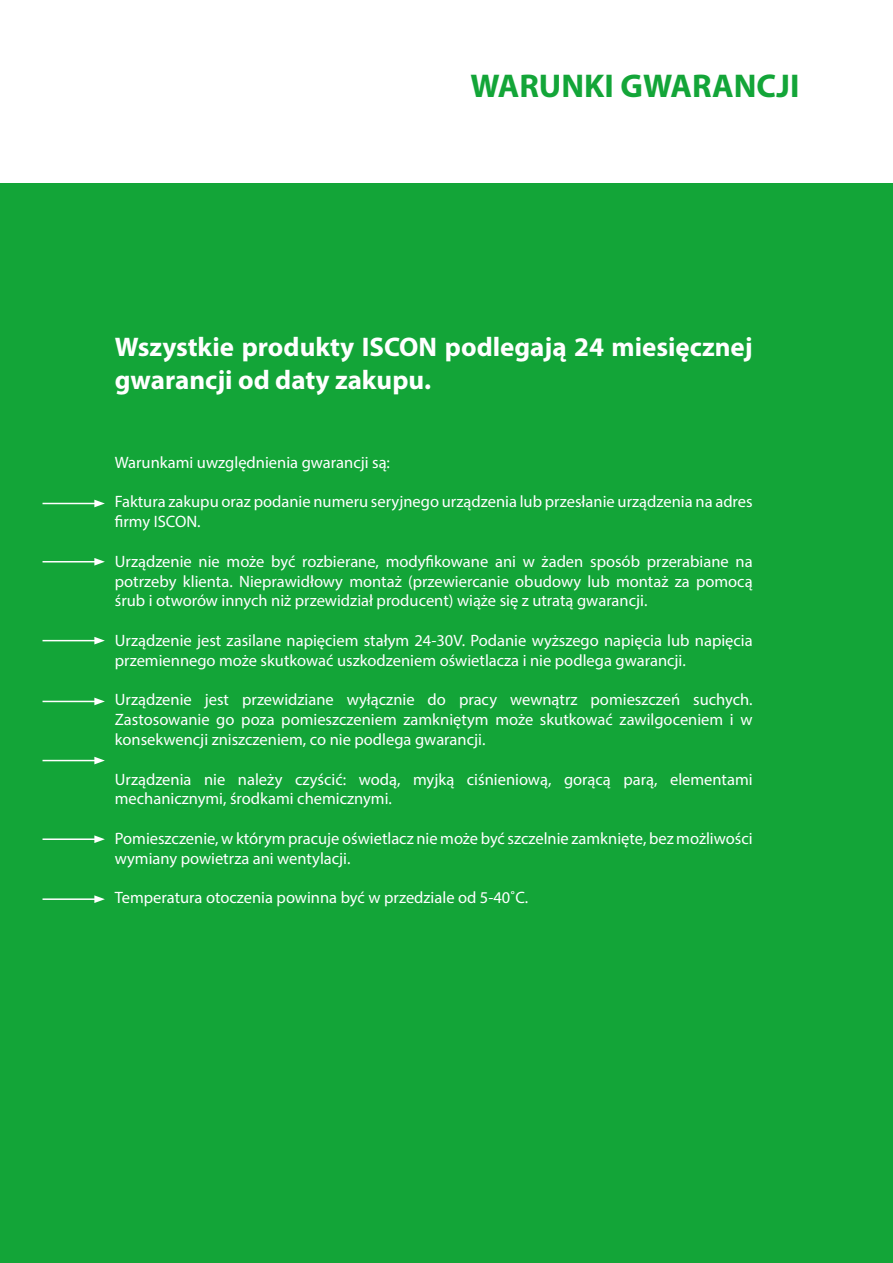
<style>
.page{position:relative;width:893px;height:1263px;background:#fff}
.page>*{position:absolute;margin:0;border:0;box-sizing:border-box;transform-origin:0 0}
.t1{font:700 33px "Myriad Pro";color:#13a538}
.t2{font:700 27px/32.4px "Myriad Pro";color:#fff}
.t3{font:16.5px/19.8px "Myriad Pro";color:#fff}
</style>
<div class="page">
<div style="left:0;top:183px;width:893px;height:1080px;background:#13a538"></div>
<hr style="left:43px;top:503px;width:54px;height:1px;background:#fff">
<svg style="left:94px;top:500px;width:11px;height:7px"></svg>
<hr style="left:43px;top:561px;width:54px;height:1px;background:#fff">
<svg style="left:94px;top:558px;width:11px;height:8px"></svg>
<hr style="left:43px;top:640px;width:54px;height:1px;background:#fff">
<svg style="left:94px;top:637px;width:11px;height:7px"></svg>
<hr style="left:43px;top:701px;width:54px;height:1px;background:#fff">
<svg style="left:94px;top:698px;width:11px;height:7px"></svg>
<hr style="left:43px;top:760px;width:54px;height:1px;background:#fff">
<svg style="left:94px;top:757px;width:11px;height:7px"></svg>
<hr style="left:43px;top:838px;width:54px;height:2px;background:#fff">
<svg style="left:94px;top:835px;width:11px;height:8px"></svg>
<hr style="left:43px;top:898px;width:54px;height:2px;background:#fff">
<svg style="left:94px;top:895px;width:11px;height:8px"></svg>
<h1 class="t1" style="left:470px;top:65px;width:331px">WARUNKI GWARANCJI</h1>
<h2 class="t2" style="left:115px;top:330px;width:639px">Wszystkie produkty ISCON podlegają 24 miesięcznej gwarancji od daty zakupu.</h2>
<p class="t3" style="left:115px;top:452px;width:277px">Warunkami uwzględnienia gwarancji są:</p>
<p class="t3" style="left:115px;top:492px;width:639px">Faktura zakupu oraz podanie numeru seryjnego urządzenia lub przesłanie urządzenia na adres firmy ISCON.</p>
<p class="t3" style="left:115px;top:551px;width:639px;text-align:justify">Urządzenie nie może być rozbierane, modyfikowane ani w żaden sposób przerabiane na potrzeby klienta. Nieprawidłowy montaż (przewiercanie obudowy lub montaż za pomocą śrub i otworów innych niż przewidział producent) wiąże się z utratą gwarancji.</p>
<p class="t3" style="left:115px;top:630px;width:639px">Urządzenie jest zasilane napięciem stałym 24-30V. Podanie wyższego napięcia lub napięcia przemiennego może skutkować uszkodzeniem oświetlacza i nie podlega gwarancji.</p>
<p class="t3" style="left:115px;top:690px;width:639px;text-align:justify">Urządzenie jest przewidziane wyłącznie do pracy wewnątrz pomieszczeń suchych.<br>Zastosowanie go poza pomieszczeniem zamkniętym może skutkować zawilgoceniem i w konsekwencji zniszczeniem, co nie podlega gwarancji.</p>
<p class="t3" style="left:115px;top:769px;width:639px">Urządzenia nie należy czyścić: wodą, myjką ciśnieniową, gorącą parą, elementami mechanicznymi, środkami chemicznymi.</p>
<p class="t3" style="left:115px;top:828px;width:639px">Pomieszczenie, w którym pracuje oświetlacz nie może być szczelnie zamknięte, bez możliwości wymiany powietrza ani wentylacji.</p>
<p class="t3" style="left:115px;top:888px;width:415px">Temperatura otoczenia powinna być w przedziale od 5-40˚C.</p>
</div>
